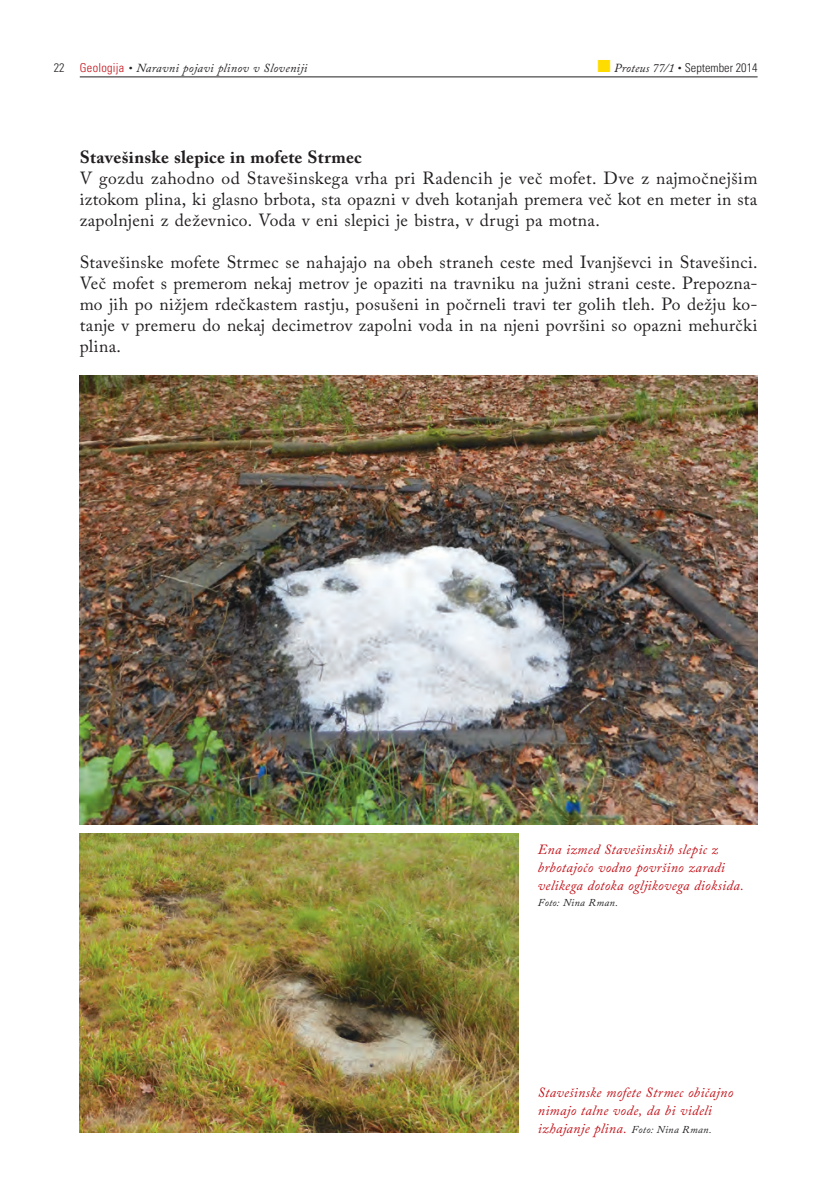
<style>
.page{position:relative;width:836px;height:1193px;background:#fff}
.page>*{position:absolute;margin:0;border:0;box-sizing:border-box;transform-origin:0 0}
.t1{font:17.5px/21px "Adobe Caslon Pro";letter-spacing:.015em;color:#231f20;text-align:justify}
.t2{font:700 17.5px "Adobe Caslon Pro";letter-spacing:.015em;color:#231f20}
.t3{font:italic 14px/17.8px "Adobe Caslon Pro";letter-spacing:.02em;color:#c2121a}
.t4{font:italic 12.25px "Adobe Caslon Pro";letter-spacing:.025em;color:#231f20}
.t5{font:300 condensed 12.25px "Univers";color:#231f20}
.t6{font:italic 10.5px "Adobe Caslon Pro";letter-spacing:.03em;color:#231f20}
.s1{font-family:"Univers";font-weight:300;font-style:normal;font-stretch:condensed}
.s2{font-family:"Univers";font-weight:300;font-style:normal;font-stretch:condensed;color:#c2121a}
.s3{color:#ffdc01}
.s4{font-family:"Adobe Caslon Pro";font-weight:400;font-style:italic;font-stretch:normal}
.s5{font-size:10.5px;color:#231f20}
</style>
<div class="page">
<hr style="left:80px;top:77px;width:677px;height:1px;background:#231f20">
<img style="left:80px;top:375px;width:677px;height:449px">
<img style="left:80px;top:833px;width:437px;height:299px">
<p class="t4" style="left:54px;top:61px;width:255px"><span class="s1">22</span> <span class="s2">Geologija</span> • Naravni pojavi plinov v Sloveniji</p>
<p class="t5" style="left:597px;top:60px;width:161px"><span class="s3">■</span> <span class="s4">Proteus 77/1 •</span> September 2014</p>
<p class="t2" style="left:80px;top:147px;width:283px">Stavešinske slepice in mofete Strmec</p>
<p class="t1" style="left:80px;top:168px;width:679px">V gozdu zahodno od Stavešinskega vrha pri Radencih je več mofet. Dve z najmočnejšim iztokom plina, ki glasno brbota, sta opazni v dveh kotanjah premera več kot en meter in sta zapolnjeni z deževnico. Voda v eni slepici je bistra, v drugi pa motna.</p>
<p class="t1" style="left:80px;top:252px;width:679px">Stavešinske mofete Strmec se nahajajo na obeh straneh ceste med Ivanjševci in Stavešinci.<br>Več mofet s premerom nekaj metrov je opaziti na travniku na južni strani ceste. Prepozna&shy;mo jih po nižjem rdečkastem rastju, posušeni in počrneli travi ter golih tleh. Po dežju ko&shy;tanje v premeru do nekaj decimetrov zapolni voda in na njeni površini so opazni mehurčki plina.</p>
<p class="t3" style="left:537px;top:840px;width:207px">Ena izmed Stavešinskih slepic z brbotajočo vodno površino zaradi velikega dotoka ogljikovega dioksida.</p>
<p class="t6" style="left:537px;top:896px;width:82px">Foto: Nina Rman.</p>
<p class="t3" style="left:537px;top:1083px;width:197px">Stavešinske mofete Strmec običajno nimajo talne vode, da bi videli izhajanje plina. <span class="s5">Foto: Nina Rman.</span></p>
</div>
